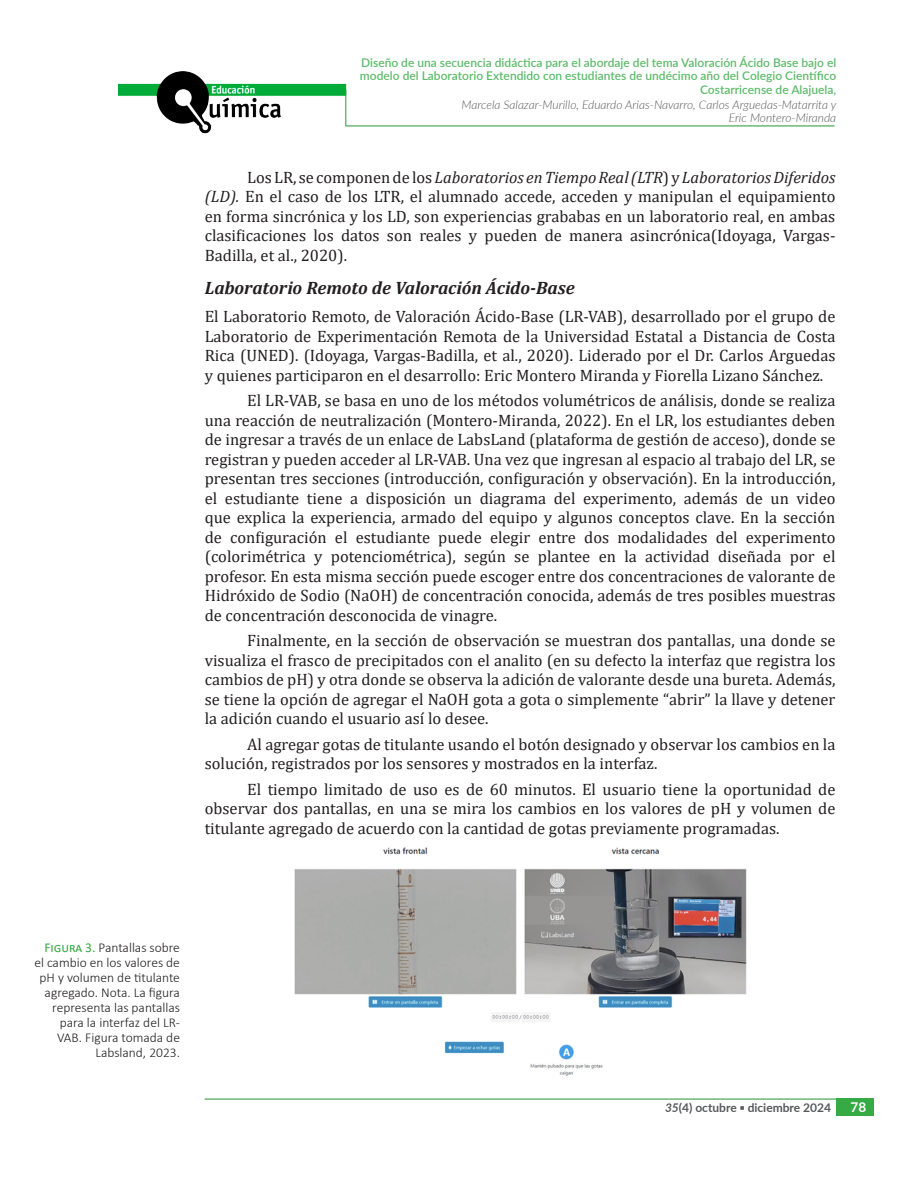
<style>
.page{position:relative;width:918px;height:1188px;background:#fff}
.page>*{position:absolute;margin:0;border:0;box-sizing:border-box;transform-origin:0 0}
.Subsubtitulo{font:italic 700 18px "Cambria";letter-spacing:-.005em;color:#231f20}
.P-San{font:16.5px/19.5px "Cambria";color:#231f20;text-align:justify}
.P-SinSan{font:16.5px/19.5px "Cambria";color:#231f20;text-align:justify}
.PieImg{font:300 13.5px/15px "Calibri";color:#231f20;text-align:right}
.t1{font:700 13.5px "Lato";color:#fff}
.t2{font:600 12px/13.5px "Lato";color:#5ebb6a;text-align:right}
.t3{font:italic 300 12px/13.5px "Lato";color:#57585a;text-align:right}
.t4{font:700 12px "Lato";color:#57585a}
.s1{font-style:italic}
.s2{font-weight:400;color:#36aa45}
</style>
<div class="page">
<hr style="left:204px;top:1098px;width:634px;height:2px;background:#9dd0a3">
<hr style="left:205px;top:1099px;width:632px;height:1px;background:#36aa45">
<div style="left:836px;top:1098px;width:37px;height:18px;background:#36aa45"></div>
<img style="left:119px;top:72px;width:228px;height:62px">
<hr style="left:345px;top:125px;width:491px;height:2px;background:#85c38d">
<hr style="left:346px;top:126px;width:489px;height:1px;background:#36aa45">
<hr style="left:345px;top:89px;width:2px;height:38px;background:#231f20;opacity:.44">
<hr style="left:346px;top:90px;width:1px;height:36px;background:#36aa45">
<img style="left:294px;top:847px;width:453px;height:229px">
<p class="t2" style="left:360px;top:55px;width:478px">Diseño de una secuencia didáctica para el abordaje del tema Valoración Ácido Base bajo el modelo del Laboratorio Extendido con estudiantes de undécimo año del Colegio Científico<br>Costarricense de Alajuela,</p>
<p class="t3" style="left:462px;top:97px;width:376px">Marcela Salazar-Murillo, Eduardo Arias-Navarro, Carlos Arguedas-Matarrita y<br>Eric Montero-Miranda</p>
<p class="P-San" style="left:205px;top:167px;width:632px;text-indent:43px">Los LR, se componen de los <span class="s1">Laboratorios en Tiempo Real (LTR</span>) y <span class="s1">Laboratorios Diferidos (LD).</span> En el caso de los LTR, el alumnado accede, acceden y manipulan el equipamiento en forma sincrónica y los LD, son experiencias grababas en un laboratorio real, en ambas clasificaciones los datos son reales y pueden de manera asincrónica(Idoyaga, Vargas-Badilla, et al., 2020).</p>
<p class="Subsubtitulo" style="left:205px;top:275px;width:372px">Laboratorio Remoto de Valoración Ácido-Base</p>
<p class="P-SinSan" style="left:205px;top:307px;width:632px">El Laboratorio Remoto, de Valoración Ácido-Base (LR-VAB), desarrollado por el grupo de Laboratorio de Experimentación Remota de la Universidad Estatal a Distancia de Costa Rica (UNED). (Idoyaga, Vargas-Badilla, et al., 2020). Liderado por el Dr. Carlos Arguedas y quienes participaron en el desarrollo: Eric Montero Miranda y Fiorella Lizano Sánchez.</p>
<p class="P-San" style="left:205px;top:391px;width:632px;text-indent:43px">El LR-VAB, se basa en uno de los métodos volumétricos de análisis, donde se realiza una reacción de neutralización (Montero-Miranda, 2022). En el LR, los estudiantes deben de ingresar a través de un enlace de LabsLand (plataforma de gestión de acceso), donde se registran y pueden acceder al LR-VAB. Una vez que ingresan al espacio al trabajo del LR, se presentan tres secciones (introducción, configuración y observación). En la introducción, el estudiante tiene a disposición un diagrama del experimento, además de un video que explica la experiencia, armado del equipo y algunos conceptos clave. En la sección de configuración el estudiante puede elegir entre dos modalidades del experimento (colorimétrica y potenciométrica), según se plantee en la actividad diseñada por el profesor. En esta misma sección puede escoger entre dos concentraciones de valorante de Hidróxido de Sodio (NaOH) de concentración conocida, además de tres posibles muestras de concentración desconocida de vinagre.</p>
<p class="P-San" style="left:205px;top:631px;width:632px;text-indent:43px">Finalmente, en la sección de observación se muestran dos pantallas, una donde se visualiza el frasco de precipitados con el analito (en su defecto la interfaz que registra los cambios de pH) y otra donde se observa la adición de valorante desde una bureta. Además, se tiene la opción de agregar el NaOH gota a gota o simplemente “abrir” la llave y detener la adición cuando el usuario así lo desee.</p>
<p class="P-San" style="left:205px;top:735px;width:632px;text-indent:43px">Al agregar gotas de titulante usando el botón designado y observar los cambios en la solución, registrados por los sensores y mostrados en la interfaz.</p>
<p class="P-San" style="left:205px;top:779px;width:632px;text-indent:43px">El tiempo limitado de uso es de 60 minutos. El usuario tiene la oportunidad de observar dos pantallas, en una se mira los cambios en los valores de pH y volumen de titulante agregado de acuerdo con la cantidad de gotas previamente programadas.</p>
<p class="PieImg" style="left:34px;top:940px;width:147px"><span class="s2">Figura 3.</span> Pantallas sobre el cambio en los valores de pH y volumen de titulante agregado. Nota. La figura representa las pantallas para la interfaz del LR-<br>VAB. Figura tomada de<br>Labsland, 2023.</p>
<p class="t4" style="left:665px;top:1099px;width:168px"><span class="s1">35</span>(4) octubre ▪ diciembre 2024</p>
<p class="t1" style="left:851px;top:1097px;width:17px">78</p>
</div>
